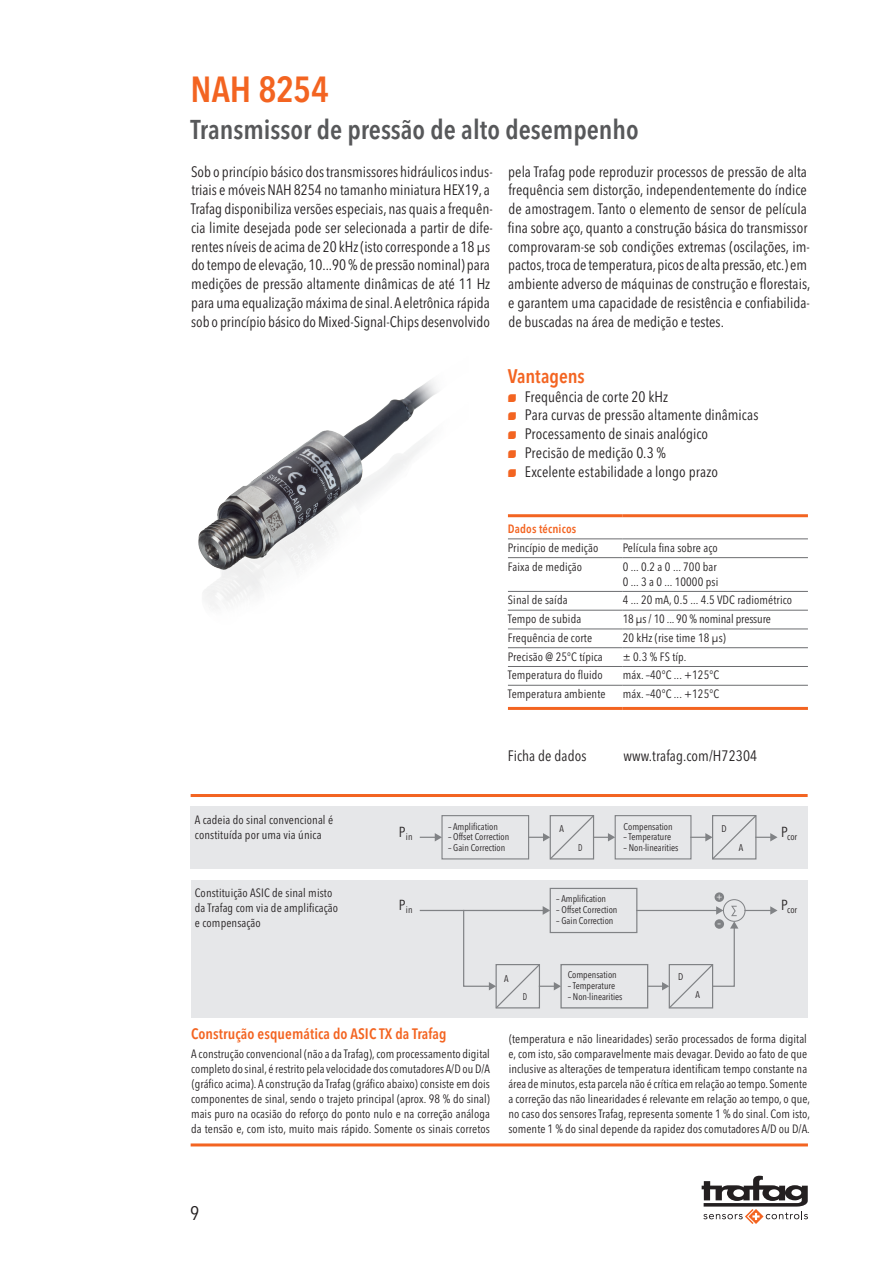
<style>
.page{position:relative;width:893px;height:1263px;background:#fff}
.page>*{position:absolute;margin:0;border:0;box-sizing:border-box;transform-origin:0 0}
.t1{font:600 condensed 36px "Avenir Next LT Pro";letter-spacing:-.005em;color:#f36421}
.t2{font:600 condensed 27px "Avenir Next LT Pro";color:#57585a}
.t3{font:600 condensed 19.5px "Avenir Next LT Pro";letter-spacing:-.005em;color:#f36421}
.t4{font:condensed 19.5px "Avenir Next LT Pro";color:#231f20}
.t5{font:condensed 15px/18.8px "Avenir Next LT Pro";color:#231f20}
.t6{font:600 condensed 15px "Avenir Next LT Pro";letter-spacing:.005em;color:#f36421}
.t7{font:condensed 14.4px "Avenir Next LT Pro";color:#231f20}
.t8{font:condensed 12px/15px "Avenir Next LT Pro";letter-spacing:.005em;color:#231f20}
.t9{font:600 condensed 12px "Avenir Next LT Pro";letter-spacing:.01em;color:#f36421}
.t10{font:condensed 11.7px "Avenir Next LT Pro";color:#fff;scale:.82 1}
.t11{font:condensed 9.6px "Avenir Next LT Pro";color:#231f20}
.t12{font:condensed 9.6px "Avenir Next LT Pro";color:#231f20;scale:.84 1}
.t13{font:condensed 9.6px "Avenir Next LT Pro";color:#fff}
.s1{font-family:"Trafag Pictos";font-stretch:normal;font-size:10.5px;color:#f36421}
</style>
<div class="page">
<svg style="left:702px;top:1176px;width:106px;height:48px"></svg>
<hr style="left:508px;top:538px;width:115px;height:1px;background:#6c6d70">
<hr style="left:623px;top:538px;width:185px;height:1px;background:#6c6d70">
<hr style="left:508px;top:557px;width:115px;height:1px;background:#6c6d70">
<hr style="left:623px;top:557px;width:185px;height:1px;background:#6c6d70">
<hr style="left:508px;top:591px;width:115px;height:1px;background:#6c6d70">
<hr style="left:623px;top:591px;width:185px;height:1px;background:#6c6d70">
<hr style="left:508px;top:610px;width:115px;height:1px;background:#6c6d70">
<hr style="left:623px;top:610px;width:185px;height:1px;background:#6c6d70">
<hr style="left:508px;top:629px;width:115px;height:1px;background:#6c6d70">
<hr style="left:623px;top:629px;width:185px;height:1px;background:#6c6d70">
<hr style="left:508px;top:647px;width:115px;height:1px;background:#6c6d70">
<hr style="left:623px;top:647px;width:185px;height:1px;background:#6c6d70">
<hr style="left:508px;top:666px;width:115px;height:1px;background:#6c6d70">
<hr style="left:623px;top:666px;width:185px;height:1px;background:#6c6d70">
<hr style="left:508px;top:685px;width:115px;height:1px;background:#6c6d70">
<hr style="left:623px;top:685px;width:185px;height:1px;background:#6c6d70">
<hr style="left:508px;top:514px;width:115px;height:3px;background:#f36421">
<hr style="left:623px;top:514px;width:185px;height:3px;background:#f36421">
<hr style="left:508px;top:707px;width:115px;height:3px;background:#f36421">
<hr style="left:623px;top:707px;width:185px;height:3px;background:#f36421">
<hr style="left:191px;top:794px;width:617px;height:3px;background:#f36421">
<hr style="left:191px;top:1143px;width:617px;height:3px;background:#f36421">
<img style="left:198px;top:380px;width:240px;height:228px">
<div style="left:191px;top:806px;width:617px;height:63px;background:#e6e7e9"></div>
<svg style="left:420px;top:833px;width:21px;height:8px"></svg>
<div style="left:441px;top:815px;width:88px;height:44px;border:1px solid #808285"></div>
<div style="left:615px;top:815px;width:76px;height:44px;border:1px solid #808285"></div>
<svg style="left:529px;top:815px;width:86px;height:45px"></svg>
<svg style="left:691px;top:815px;width:86px;height:45px"></svg>
<div style="left:191px;top:880px;width:616px;height:137px;background:#e6e7e9"></div>
<hr style="left:420px;top:910px;width:124px;height:1px;background:#808285">
<hr style="left:637px;top:910px;width:80px;height:1px;background:#808285">
<svg style="left:746px;top:906px;width:31px;height:9px"></svg>
<div style="left:550px;top:888px;width:87px;height:45px;border:1px solid #808285"></div>
<div style="left:560px;top:964px;width:88px;height:44px;border:1px solid #808285"></div>
<div style="left:723px;top:899px;width:23px;height:23px;border:1px solid #808285;border-radius:50%"></div>
<div style="left:715px;top:892px;width:9px;height:10px;background:#808285;border-radius:50%"></div>
<svg style="left:462px;top:906px;width:99px;height:103px"></svg>
<svg style="left:648px;top:905px;width:90px;height:104px"></svg>
<div style="left:715px;top:919px;width:9px;height:10px;background:#808285;border-radius:50%"></div>
<h1 class="t1" style="left:191px;top:67px;width:140px">NAH 8254</h1>
<h2 class="t2" style="left:191px;top:113px;width:450px">Transmissor de pressão de alto desempenho</h2>
<p class="t5" style="left:191px;top:162px;width:304px">Sob o princípio básico dos transmissores hidráulicos indus&shy;triais e móveis NAH 8254 no tamanho miniatura HEX19, a Trafag disponibiliza versões especiais, nas quais a frequên&shy;cia limite desejada pode ser selecionada a partir de dife&shy;rentes níveis de acima de 20 kHz (isto corresponde a 18 μs do tempo de elevação, 10...90 % de pressão nominal) para medições de pressão altamente dinâmicas de até 11 Hz para uma equalização máxima de sinal. A eletrônica rápida sob o princípio básico do Mixed-Signal-Chips desenvolvido</p>
<p class="t5" style="left:508px;top:162px;width:304px">pela Trafag pode reproduzir processos de pressão de alta frequência sem distorção, independentemente do índice de amostragem. Tanto o elemento de sensor de película fina sobre aço, quanto a construção básica do transmissor comprovaram-se sob condições extremas (oscilações, im&shy;pactos, troca de temperatura, picos de alta pressão, etc.) em ambiente adverso de máquinas de construção e florestais, e garantem uma capacidade de resistência e confiabilida&shy;de buscadas na área de medição e testes.</p>
<h3 class="t3" style="left:508px;top:364px;width:79px">Vantagens</h3>
<p class="t5" style="left:508px;top:387px;width:252px"><span class="s1">N</span> Frequência de corte 20 kHz<br><span class="s1">N</span> Para curvas de pressão altamente dinâmicas <span class="s1">N</span> Processamento de sinais analógico<br><span class="s1">N</span> Precisão de medição 0.3 %<br><span class="s1">N</span> Excelente estabilidade a longo prazo</p>
<p class="t9" style="left:508px;top:521px;width:70px">Dados técnicos</p>
<p class="t8" style="left:508px;top:540px;width:92px">Princípio de medição</p>
<p class="t8" style="left:623px;top:540px;width:97px">Película fina sobre aço</p>
<p class="t8" style="left:508px;top:559px;width:76px">Faixa de medição</p>
<p class="t8" style="left:623px;top:559px;width:97px">0 ... 0.2 a 0 ... 700 bar<br>0 ... 3 a 0 ... 10000 psi</p>
<p class="t8" style="left:508px;top:593px;width:61px">Sinal de saída</p>
<p class="t8" style="left:623px;top:593px;width:171px">4 ... 20 mA, 0.5 ... 4.5 VDC radiométrico</p>
<p class="t8" style="left:508px;top:611px;width:75px">Tempo de subida</p>
<p class="t8" style="left:623px;top:611px;width:150px">18 µs / 10 ... 90 % nominal pressure</p>
<p class="t8" style="left:508px;top:630px;width:86px">Frequência de corte</p>
<p class="t8" style="left:623px;top:630px;width:105px">20 kHz (rise time 18 µs)</p>
<p class="t8" style="left:508px;top:649px;width:96px">Precisão @ 25°C típica</p>
<p class="t8" style="left:623px;top:649px;width:65px">± 0.3 % FS típ.</p>
<p class="t8" style="left:508px;top:668px;width:96px">Temperatura do fluido</p>
<p class="t8" style="left:623px;top:668px;width:98px">máx. –40°C ... +125°C</p>
<p class="t8" style="left:508px;top:686px;width:99px">Temperatura ambiente</p>
<p class="t8" style="left:623px;top:686px;width:98px">máx. –40°C ... +125°C</p>
<p class="t8" style="left:195px;top:812px;width:140px">A cadeia do sinal convencional é constituída por uma via única</p>
<p class="t8" style="left:195px;top:885px;width:145px">Constituição ASIC de sinal misto da Trafag com via de amplificação e compensação</p>
<p class="t5" style="left:508px;top:746px;width:80px">Ficha de dados</p>
<p class="t5" style="left:623px;top:746px;width:135px">www.trafag.com/H72304</p>
<p class="t11" style="left:448px;top:820px;width:51px">– Amplification</p>
<p class="t11" style="left:448px;top:831px;width:63px">– Offset Correction</p>
<p class="t11" style="left:448px;top:842px;width:59px">– Gain Correction</p>
<p class="t11" style="left:624px;top:820px;width:51px">Compensation</p>
<p class="t11" style="left:624px;top:831px;width:49px">– Temperature</p>
<p class="t11" style="left:624px;top:842px;width:56px">– Non-linearities</p>
<p class="t11" style="left:722px;top:823px;width:7px">D</p>
<p class="t11" style="left:559px;top:823px;width:6px">A</p>
<p class="t11" style="left:399px;top:830px;width:15px"><sup>P</sup>in</p>
<p class="t11" style="left:781px;top:830px;width:17px"><sup>P</sup>cor</p>
<p class="t12" style="left:578px;top:841px;width:7px">D</p>
<p class="t11" style="left:739px;top:841px;width:6px">A</p>
<p class="t13" style="left:716px;top:891px;width:8px">+</p>
<p class="t11" style="left:556px;top:893px;width:51px">– Amplification</p>
<p class="t11" style="left:556px;top:904px;width:63px">– Offset Correction</p>
<p class="t11" style="left:556px;top:915px;width:59px">– Gain Correction</p>
<p class="t7" style="left:399px;top:897px;width:8px">P</p>
<p class="t11" style="left:781px;top:904px;width:17px"><sup>P</sup>cor</p>
<p class="t11" style="left:406px;top:904px;width:8px">in</p>
<p class="t10" style="left:717px;top:916px;width:6px">–</p>
<p class="t11" style="left:568px;top:969px;width:51px">Compensation</p>
<p class="t11" style="left:568px;top:980px;width:49px">– Temperature</p>
<p class="t11" style="left:568px;top:990px;width:56px">– Non-linearities</p>
<p class="t11" style="left:504px;top:972px;width:6px">A</p>
<p class="t11" style="left:678px;top:970px;width:7px">D</p>
<p class="t12" style="left:523px;top:991px;width:7px">D</p>
<p class="t11" style="left:695px;top:989px;width:6px">A</p>
<p class="t6" style="left:191px;top:1025px;width:257px">Construção esquemática do ASIC TX da Trafag</p>
<p class="t8" style="left:191px;top:1046px;width:301px;text-align:justify">A construção convencional (não a da Trafag), com processamento digital completo do sinal, é restrito pela velocidade dos comutadores A/D ou D/A (gráfico acima). A construção da Trafag (gráfico abaixo) consiste em dois componentes de sinal, sendo o trajeto principal (aprox. 98 % do sinal) mais puro na ocasião do reforço do ponto nulo e na correção análoga da tensão e, com isto, muito mais rápido. Somente os sinais corretos</p>
<p class="t8" style="left:508px;top:1031px;width:303px">(temperatura e não linearidades) serão processados de forma digital e, com isto, são comparavelmente mais devagar. Devido ao fato de que inclusive as alterações de temperatura identificam tempo constante na área de minutos, esta parcela não é crítica em relação ao tempo. Somente a correção das não linearidades é relevante em relação ao tempo, o que, no caso dos sensores Trafag, representa somente 1 % do sinal. Com isto, somente 1 % do sinal depende da rapidez dos comutadores A/D ou D/A.</p>
<p class="t11" style="left:695px;top:1035px;width:6px">A</p>
<p class="t12" style="left:523px;top:1036px;width:7px">D</p>
<p class="t11" style="left:568px;top:1036px;width:56px">– Non-linearities</p>
<h3 class="t4" style="left:190px;top:1201px;width:11px">9</h3>
</div>
